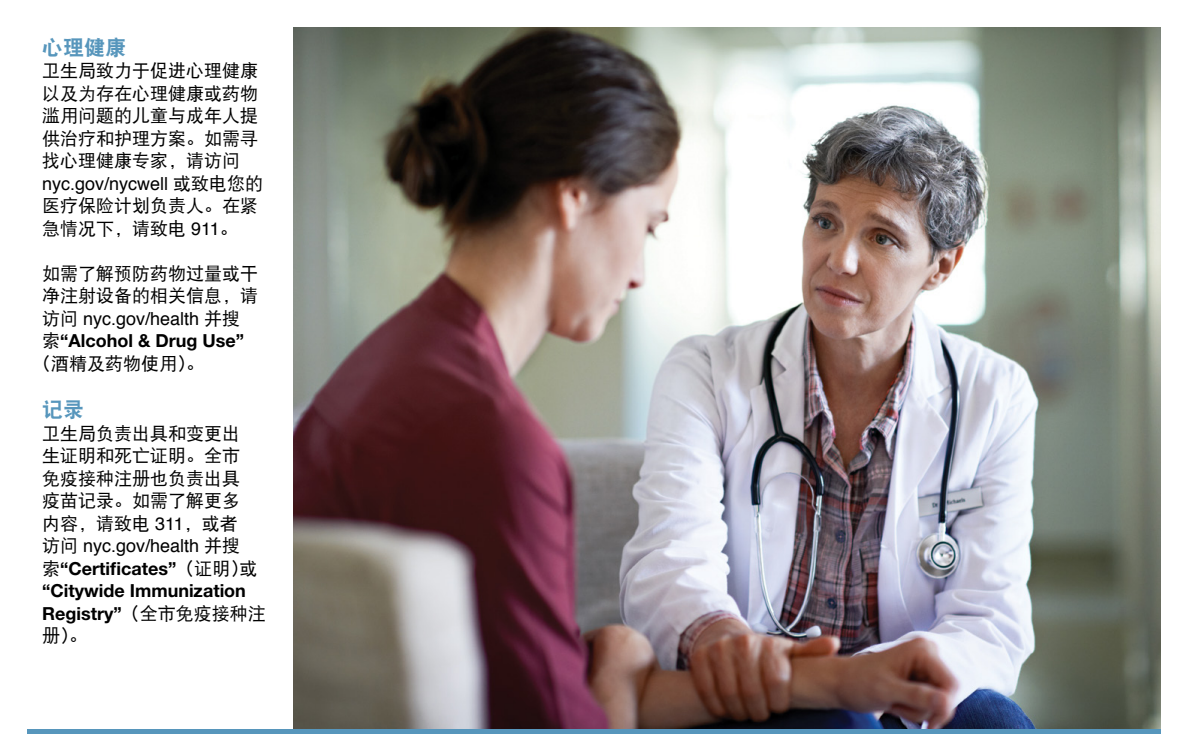
<style>
.page{position:relative;width:1188px;height:756px;background:#fff}
.page>*{position:absolute;margin:0;border:0;box-sizing:border-box;transform-origin:0 0}
.t1{font:21px "DF Hei W9";color:#5796bc}
.t2{font:18px/22.5px "DF Hei W5";color:#000;text-align:justify}
.t3{font:700 18px/22.5px "Helvetica Neue LT Std";color:#000}
.t4{font:18px "Helvetica";color:#000}
.s1{font-family:"DF Hei W5"}
.s2{font-family:"Helvetica"}
.s3{font-family:"DF Hei W5";font-weight:400}
</style>
<div class="page">
<img style="left:293px;top:27px;width:868px;height:702px">
<div style="left:27px;top:729px;width:1134px;height:5px;background:#5796bc"></div>
<p class="t1" style="left:42px;top:37px;width:86px">心理健康</p>
<p class="t2" style="left:42px;top:60px;width:218px">卫生局致力于促进心理健康以及为存在心理健康或药物滥用问题的儿童与成年人提供治疗和护理方案。如需寻找心理健康专家，请访问</p>
<p class="t4" style="left:42px;top:170px;width:223px">nyc.gov/nycwell <span class="s1">或致电您的</span></p>
<p class="t2" style="left:42px;top:195px;width:218px">医疗保险计划负责人。在紧急情况下，请致电 <span class="s2">911</span>。</p>
<p class="t2" style="left:42px;top:262px;width:218px">如需了解预防药物过量或干净注射设备的相关信息，请</p>
<p class="t4" style="left:42px;top:305px;width:200px"><span class="s1">访问</span> nyc.gov/health <span class="s1">并搜</span></p>
<p class="t3" style="left:42px;top:329px;width:203px"><span class="s3">索</span>“Alcohol &amp; Drug Use”</p>
<p class="t2" style="left:42px;top:352px;width:164px">(酒精及药物使用)。</p>
<p class="t1" style="left:42px;top:399px;width:44px">记录</p>
<p class="t2" style="left:42px;top:422px;width:200px">卫生局负责出具和变更出生证明和死亡证明。全市免疫接种注册也负责出具疫苗记录。如需了解更多内容，请致电 <span class="s2">311</span>，或者</p>
<p class="t4" style="left:42px;top:532px;width:200px"><span class="s1">访问</span> nyc.gov/health <span class="s1">并搜</span></p>
<p class="t3" style="left:42px;top:557px;width:225px"><span class="s3">索</span>“Certificates” <span class="s3">(证明)或</span>“Citywide Immunization<br>Registry” <span class="s3">(全市免疫接种注</span></p>
<p class="t2" style="left:42px;top:625px;width:47px">册)。</p>
</div>
